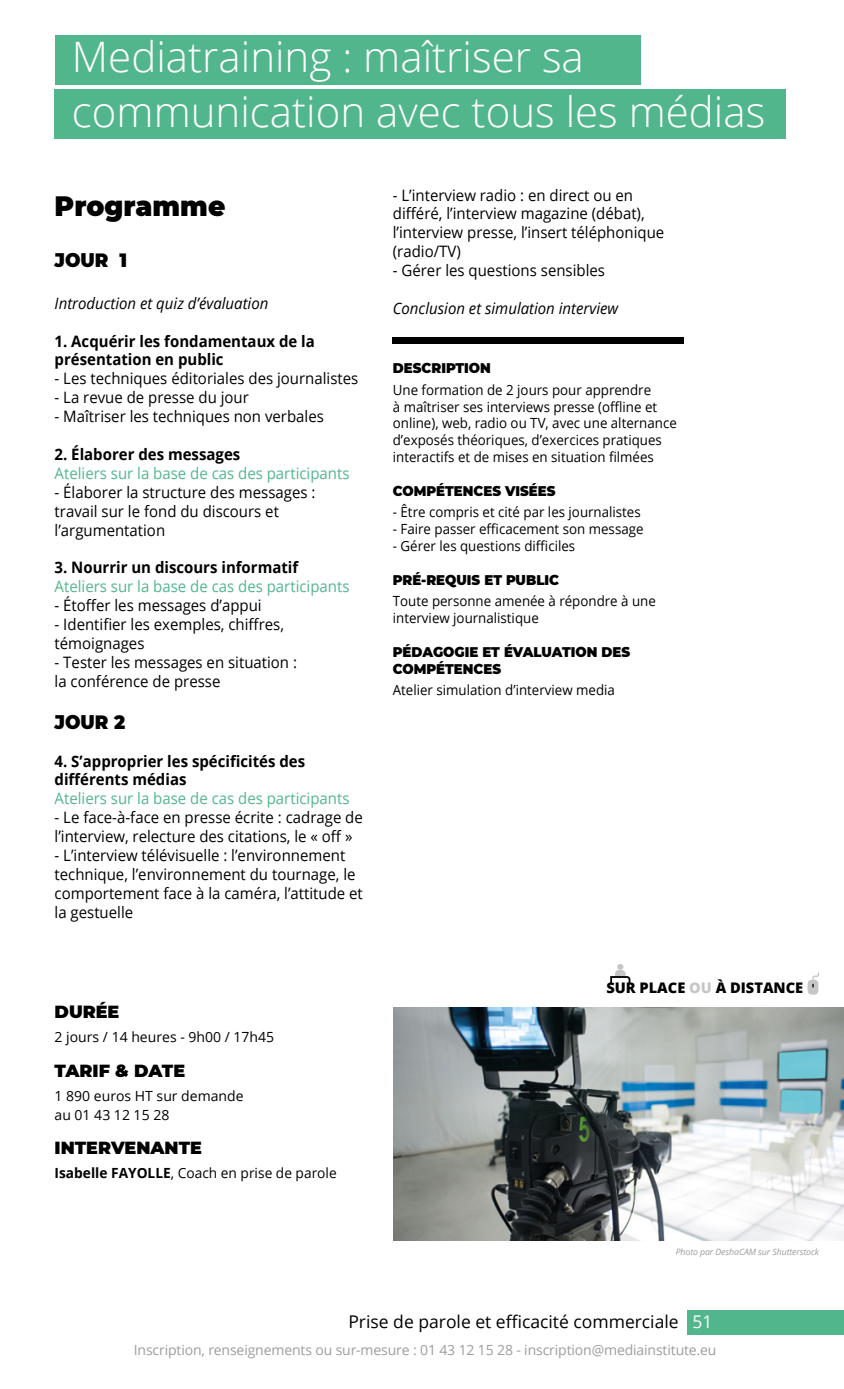
<style>
.page{position:relative;width:844px;height:1389px;background:#fff}
.page>*{position:absolute;margin:0;border:0;box-sizing:border-box;transform-origin:0 0}
.t1{font:300 42px/54.6px "Open Sans";color:#fff}
.t2{font:900 28px "Montserrat";color:#000;scale:.95 1}
.t3{font:900 19.25px "Montserrat";color:#000;scale:.95 1}
.t4{font:17.5px "Open Sans";color:#000}
.t5{font:900 17.5px "Montserrat";color:#000}
.t6{font:15.75px/18.9px "Open Sans";color:#000;scale:.95 1}
.t7{font:700 15.75px/18.9px "Open Sans";color:#000;scale:.95 1}
.t8{font:15.75px "Open Sans";color:#52b68d;scale:.95 1}
.t9{font:italic 15.75px "Open Sans";color:#000;scale:.95 1}
.t10{font:800 14.53px "Open Sans";color:#000}
.t11{font:14px/16.8px "Open Sans";color:#000;scale:.95 1}
.t12{font:14px/19.2px "Open Sans";color:#000}
.t13{font:900 14px/16.8px "Montserrat";color:#000;scale:.95 1}
.t14{font:14px "Open Sans";letter-spacing:-.01em;color:#9d9d9c}
.t15{font:italic 8.75px "Open Sans";letter-spacing:-.01em;color:#9d9d9c}
.s1{font-weight:700}
.s2{color:#c6c6c6}
.s3{color:#fff}
</style>
<div class="page">
<img style="left:394px;top:1007px;width:449px;height:233px">
<div style="left:392px;top:337px;width:292px;height:7px;background:#000"></div>
<div style="left:55px;top:35px;width:585px;height:49px;background:#52b68d"></div>
<div style="left:55px;top:89px;width:730px;height:50px;background:#52b68d"></div>
<div style="left:687px;top:1310px;width:156px;height:24px;background:#52b68d"></div>
<svg style="left:610px;top:964px;width:21px;height:20px"></svg>
<svg style="left:807px;top:973px;width:12px;height:22px"></svg>
<h1 class="t1" style="left:72px;top:28px;width:694px">Mediatraining : maîtriser sa communication avec tous les médias</h1>
<h2 class="t2" style="left:55px;top:185px;width:181px">Programme</h2>
<p class="t3" style="left:55px;top:245px;width:78px">JOUR 1</p>
<p class="t9" style="left:55px;top:292px;width:226px">Introduction et quiz d’évaluation</p>
<p class="t7" style="left:55px;top:331px;width:275px">1. Acquérir les fondamentaux de la présentation en public</p>
<p class="t6" style="left:55px;top:369px;width:321px">- Les techniques éditoriales des journalistes</p>
<p class="t6" style="left:55px;top:388px;width:206px">- La revue de presse du jour</p>
<p class="t6" style="left:55px;top:407px;width:285px">- Maîtriser les techniques non verbales</p>
<p class="t7" style="left:55px;top:444px;width:197px">2. Élaborer des messages</p>
<p class="t8" style="left:55px;top:462px;width:312px">Ateliers sur la base de cas des participants</p>
<p class="t6" style="left:55px;top:482px;width:276px">- Élaborer la structure des messages : travail sur le fond du discours et l’argumentation</p>
<p class="t7" style="left:55px;top:558px;width:258px">3. Nourrir un discours informatif</p>
<p class="t8" style="left:55px;top:576px;width:312px">Ateliers sur la base de cas des participants</p>
<p class="t6" style="left:55px;top:596px;width:219px">- Étoffer les messages d’appui</p>
<p class="t6" style="left:55px;top:614px;width:243px">- Identifier les exemples, chiffres, témoignages</p>
<p class="t6" style="left:55px;top:652px;width:257px">- Tester les messages en situation : la conférence de presse</p>
<p class="t3" style="left:55px;top:707px;width:76px">JOUR 2</p>
<p class="t7" style="left:55px;top:751px;width:265px">4. S’approprier les spécificités des différents médias</p>
<p class="t8" style="left:55px;top:788px;width:312px">Ateliers sur la base de cas des participants</p>
<p class="t6" style="left:55px;top:808px;width:326px">- Le face-à-face en presse écrite : cadrage de l’interview, relecture des citations, le « off »</p>
<p class="t6" style="left:55px;top:845px;width:326px">- L’interview télévisuelle : l’environnement technique, l’environnement du tournage, le comportement face à la caméra, l’attitude et la gestuelle</p>
<p class="t5" style="left:55px;top:999px;width:66px">DURÉE</p>
<p class="t12" style="left:55px;top:1027px;width:221px">2 jours / 14 heures - 9h00 / 17h45</p>
<p class="t5" style="left:55px;top:1057px;width:132px">TARIF &amp; DATE</p>
<p class="t12" style="left:55px;top:1086px;width:190px">1 890 euros HT sur demande au 01 43 12 15 28</p>
<p class="t5" style="left:55px;top:1135px;width:149px">INTERVENANTE</p>
<p class="t12" style="left:55px;top:1163px;width:283px"><span class="s1">Isabelle FAYOLLE</span>, Coach en prise de parole</p>
<p class="t6" style="left:393px;top:185px;width:287px">- L’interview radio : en direct ou en différé, l’interview magazine (débat), l’interview presse, l’insert téléphonique (radio/TV)</p>
<p class="t6" style="left:393px;top:261px;width:225px">- Gérer les questions sensibles</p>
<p class="t9" style="left:393px;top:297px;width:239px">Conclusion et simulation interview</p>
<p class="t13" style="left:393px;top:359px;width:105px">DESCRIPTION</p>
<p class="t11" style="left:393px;top:381px;width:300px">Une formation de 2 jours pour apprendre<br>à maîtriser ses interviews presse (offline et online), web, radio ou TV, avec une alternance d’exposés théoriques, d’exercices pratiques interactifs et de mises en situation filmées</p>
<p class="t13" style="left:393px;top:481px;width:173px">COMPÉTENCES VISÉES</p>
<p class="t11" style="left:393px;top:504px;width:262px">- Être compris et cité par les journalistes</p>
<p class="t11" style="left:393px;top:520px;width:265px">- Faire passer efficacement son message</p>
<p class="t11" style="left:393px;top:537px;width:193px">- Gérer les questions difficiles</p>
<p class="t13" style="left:393px;top:570px;width:176px">PRÉ-REQUIS ET PUBLIC</p>
<p class="t11" style="left:393px;top:593px;width:278px">Toute personne amenée à répondre à une interview journalistique</p>
<p class="t13" style="left:393px;top:643px;width:251px">PÉDAGOGIE ET ÉVALUATION DES<br>COMPÉTENCES</p>
<p class="t11" style="left:393px;top:682px;width:235px">Atelier simulation d’interview media</p>
<p class="t10" style="left:606px;top:977px;width:198px">SUR PLACE <span class="s2">OU</span> À DISTANCE</p>
<p class="t15" style="left:675px;top:1245px;width:145px">Photo par DeshaCAM sur Shutterstock</p>
<p class="t4" style="left:348px;top:1310px;width:365px">Prise de parole et efficacité commerciale <span class="s3">51</span></p>
<p class="t14" style="left:134px;top:1340px;width:584px">Inscription, renseignements ou sur-mesure : 01 43 12 15 28 - inscription@mediainstitute.eu</p>
</div>
